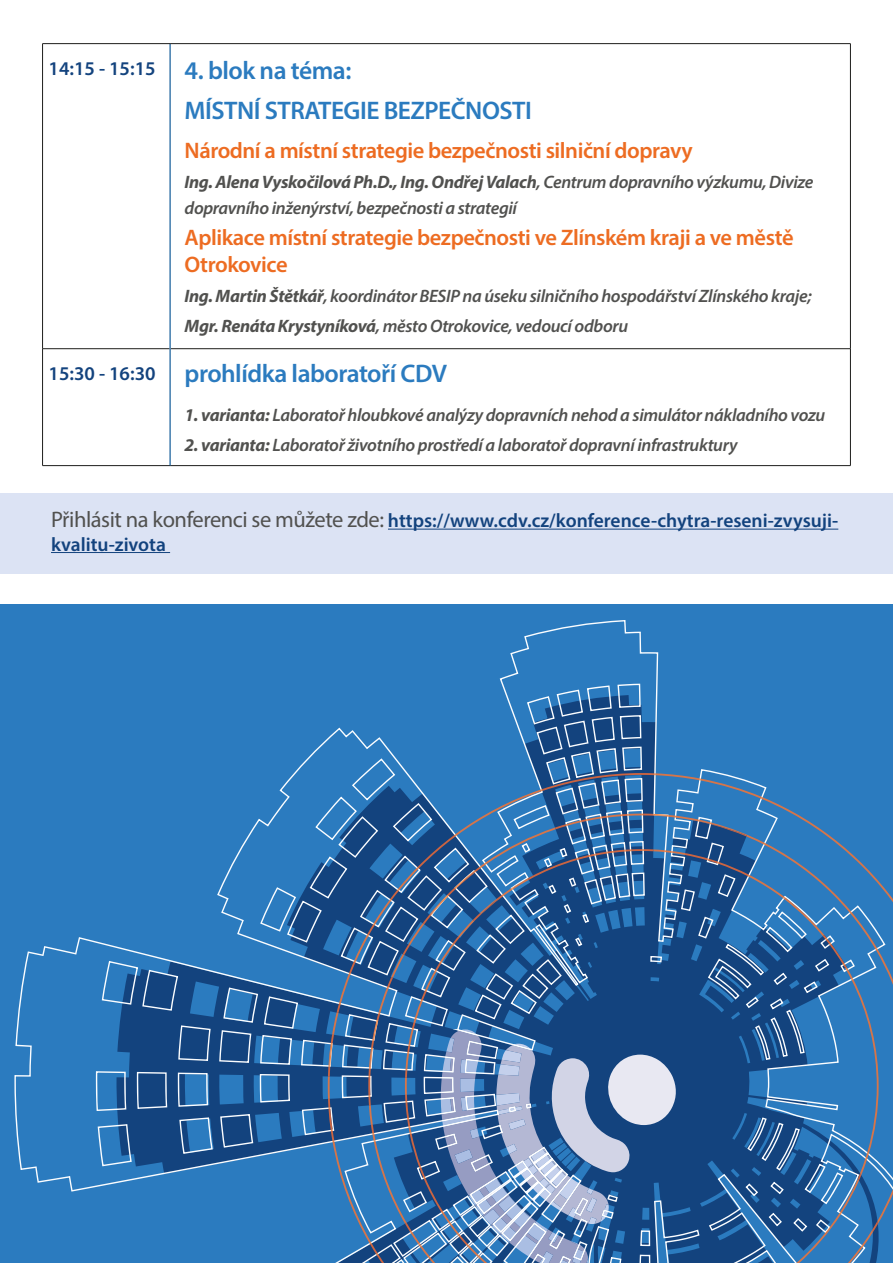
<style>
.page{position:relative;width:893px;height:1263px;background:#fff}
.page>*{position:absolute;margin:0;border:0;box-sizing:border-box;transform-origin:0 0}
.nadpis{font:600 25.5px "Myriad Pro";letter-spacing:-.02em;color:#2b7bbf}
.nadpis-2{font:600 22.5px/27px "Myriad Pro";letter-spacing:-.02em;color:#ed6c22}
.nadpis-3{font:600 19.5px/23.4px "Myriad Pro";color:#13437e}
.nadpis-4{font:italic 600 18px/25.2px "Myriad Pro";letter-spacing:-.02em;color:#51514f}
.s1{font-weight:700}
.s2{font-weight:400;font-size:22.5px;color:#51514f}
</style>
<div class="page">
<div style="left:0;top:493px;width:893px;height:81px;background:#dce3f4"></div>
<div style="left:0;top:605px;width:893px;height:658px;background:#2b7bbf"></div>
<svg style="left:14px;top:620px;width:706px;height:572px"></svg>
<svg style="left:328px;top:773px;width:565px;height:490px"></svg>
<hr style="left:388px;top:529px;width:450px;height:1px;background:#13437e">
<hr style="left:51px;top:552px;width:119px;height:1px;background:#13437e">
<hr style="left:42px;top:44px;width:1px;height:305px;background:#1d1d1b">
<hr style="left:850px;top:44px;width:1px;height:305px;background:#1d1d1b">
<hr style="left:43px;top:348px;width:127px;height:1px;background:#1d1d1b">
<hr style="left:42px;top:349px;width:1px;height:117px;background:#1d1d1b">
<hr style="left:171px;top:348px;width:679px;height:1px;background:#1d1d1b">
<hr style="left:850px;top:349px;width:1px;height:117px;background:#1d1d1b">
<hr style="left:43px;top:465px;width:127px;height:1px;background:#1d1d1b">
<hr style="left:170px;top:465px;width:680px;height:1px;background:#1d1d1b">
<hr style="left:170px;top:44px;width:1px;height:305px;background:#004f91">
<hr style="left:170px;top:349px;width:1px;height:117px;background:#004f91">
<hr style="left:43px;top:43px;width:127px;height:1px;background:#1d1d1b">
<hr style="left:170px;top:43px;width:680px;height:1px;background:#1d1d1b">
<p class="nadpis-3" style="left:49px;top:57px;width:109px">14:15 - 15:15</p>
<p class="nadpis" style="left:185px;top:55px;width:168px">4. blok na téma:</p>
<p class="nadpis" style="left:185px;top:94px;width:349px">MÍSTNÍ STRATEGIE BEZPEČNOSTI</p>
<p class="nadpis-2" style="left:185px;top:137px;width:510px">Národní a místní strategie bezpečnosti silniční dopravy</p>
<p class="nadpis-4" style="left:185px;top:169px;width:630px"><span class="s1">Ing. Alena Vyskočilová Ph.D., Ing. Ondřej Valach</span>, Centrum dopravního výzkumu, Divize dopravního inženýrství, bezpečnosti a strategií</p>
<p class="nadpis-2" style="left:185px;top:223px;width:610px">Aplikace místní strategie bezpečnosti ve Zlínském kraji a ve městě<br>Otrokovice</p>
<p class="nadpis-4" style="left:185px;top:283px;width:629px"><span class="s1">Ing. Martin Štětkář</span>, koordinátor BESIP na úseku silničního hospodářství Zlínského kraje;</p>
<p class="nadpis-4" style="left:185px;top:313px;width:445px"><span class="s1">Mgr. Renáta Krystyníková</span>, město Otrokovice, vedoucí odboru</p>
<p class="nadpis-3" style="left:49px;top:362px;width:109px">15:30 - 16:30</p>
<p class="nadpis" style="left:185px;top:358px;width:264px">prohlídka laboratoří CDV</p>
<p class="nadpis-4" style="left:185px;top:402px;width:642px"><span class="s1">1. varianta:</span> Laboratoř hloubkové analýzy dopravních nehod a simulátor nákladního vozu</p>
<p class="nadpis-4" style="left:185px;top:432px;width:554px"><span class="s1">2. varianta:</span> Laboratoř životního prostředí a laboratoř dopravní infrastruktury</p>
<p class="nadpis-3" style="left:51px;top:508px;width:789px"><span class="s2">Přihlásit na konferenci se můžete zde:</span> https://www.cdv.cz/konference-chytra-reseni-zvysuji&shy;kvalitu-zivota</p>
</div>
